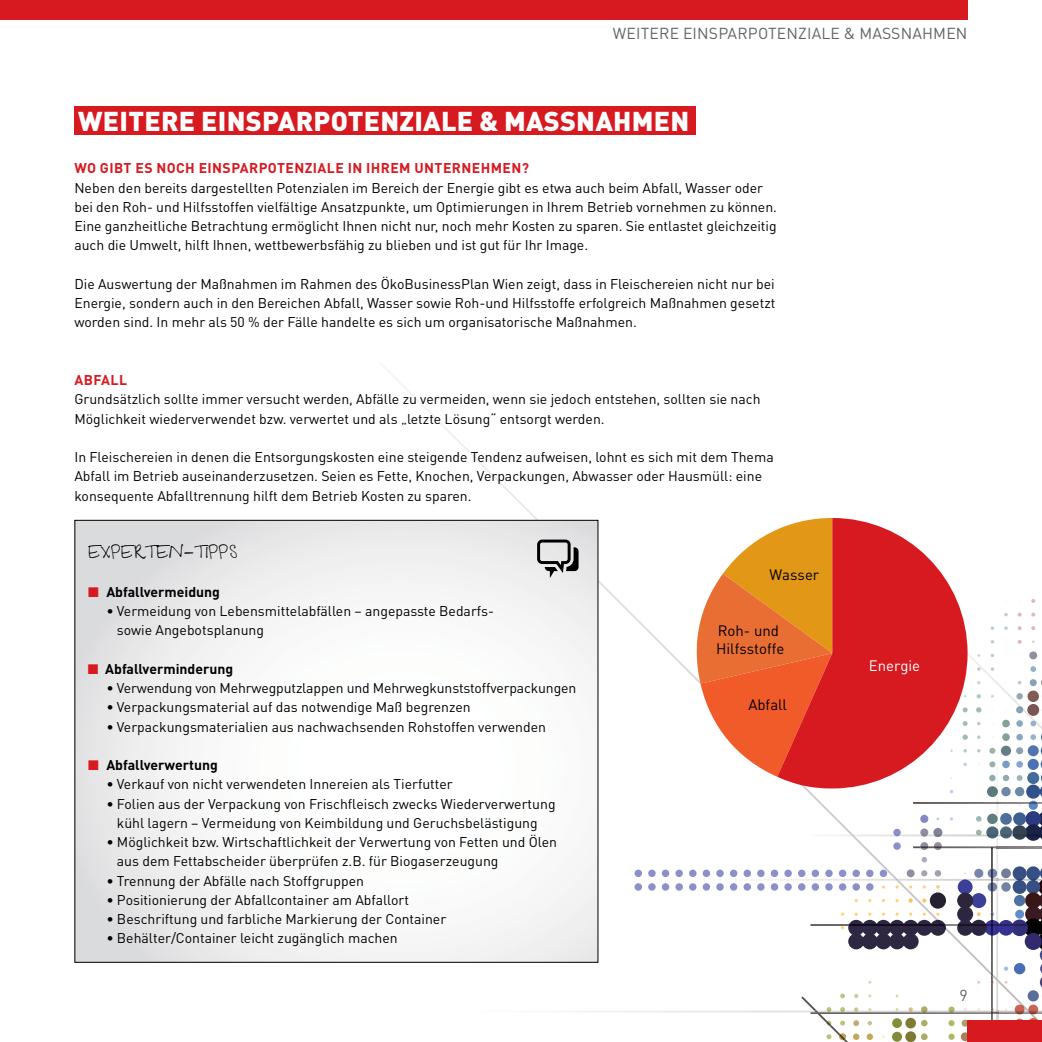
<style>
.page{position:relative;width:1042px;height:1042px;background:#fff}
.page>*{position:absolute;margin:0;border:0;box-sizing:border-box;transform-origin:0 0}
.t1{font:900 26.95px "DIN Pro";letter-spacing:.01em;color:#fff}
.t2{font:17.5px "Give You Glory";letter-spacing:.02em;color:#000}
.t3{font:15.75px "DIN Pro";letter-spacing:.01em;color:#636466}
.t4{font:14.88px/17.8px "DIN Pro";color:#000}
.t5{font:14.88px "DIN Pro";color:#fff}
.t6{font:14px/19.2px "DIN Pro";color:#000}
.t7{font:700 14px "DIN Pro";letter-spacing:.03em;color:#d71920}
.t8{font:700 14px "DIN Pro";color:#000}
.s1{color:#d71920}
</style>
<div class="page">
<svg style="left:76px;top:522px;width:405px;height:438px"></svg>
<div style="left:0;top:0;width:967px;height:19px;background:#d71920"></div>
<div style="left:74px;top:107px;width:622px;height:28px;background:#d71920"></div>
<svg style="left:481px;top:518px;width:561px;height:524px"></svg>
<svg style="left:777px;top:518px;width:190px;height:270px;background:#e05242"></svg>
<p class="t3" style="left:613px;top:22px;width:145px">WEITERE EINSPARpotenziale</p>
<p class="t3" style="left:844px;top:22px;width:125px">&amp; MASSNAHMEN</p>
<h1 class="t1" style="left:78px;top:102px;width:18px">WEITERE</h1>
<h1 class="t1" style="left:201px;top:102px;width:17px">EINSPAR</h1>
<h1 class="t1" style="left:314px;top:102px;width:231px">POTENZIALE &amp; MASSNAH</h1>
<h1 class="t1" style="left:632px;top:102px;width:39px">MEN</h1>
<p class="t7" style="left:74px;top:159px;width:43px">WO GIBT</p>
<p class="t7" style="left:135px;top:159px;width:81px">ES NOCH EINSP</p>
<p class="t7" style="left:240px;top:159px;width:46px">ARPOTENZI</p>
<p class="t7" style="left:318px;top:159px;width:64px">ALE IN IHREM</p>
<p class="t7" style="left:414px;top:159px;width:21px">UNTERNEHMEN</p>
<p class="t7" style="left:522px;top:159px;width:9px">?</p>
<p class="t6" style="left:74px;top:177px;width:704px">Neben den bereits dargestellten Potenzialen im Bereich der Energie gibt es etwa auch beim Abfall, Wasser oder bei den Roh- und Hilfsstoffen vielfältige Ansatzpunkte, um Optimierungen in Ihrem Betrieb vornehmen zu können.<br>Eine ganzheitliche Betrachtung ermöglicht Ihnen nicht nur, noch mehr Kosten zu sparen. Sie entlastet gleichzeitig auch die Umwelt, hilft Ihnen, wettbewerbsfähig zu blieben und ist gut für Ihr Image.</p>
<p class="t6" style="left:74px;top:273px;width:702px;text-align:justify">Die Auswertung der Maßnahmen im Rahmen des ÖkoBusinessPlan Wien zeigt, dass in Fleischereien nicht nur bei Energie, sondern auch in den Bereichen Abfall, Wasser sowie Roh-und Hilfsstoffe erfolgreich Maßnahmen gesetzt worden sind. In mehr als 50 % der Fälle handelte es sich um organisatorische Maßnahmen.</p>
<p class="t7" style="left:74px;top:370px;width:10px">ABF</p>
<p class="t7" style="left:101px;top:370px;width:18px">ALL</p>
<p class="t6" style="left:74px;top:389px;width:688px">Grundsätzlich sollte immer versucht werden, Abfälle zu vermeiden, wenn sie jedoch entstehen, sollten sie nach<br>Möglichkeit wiederverwendet bzw. verwertet und als „letzte Lösung“ entsorgt werden.</p>
<p class="t6" style="left:74px;top:447px;width:701px">In Fleischereien in denen die Entsorgungskosten eine steigende Tendenz aufweisen, lohnt es sich mit dem Thema<br>Abfall im Betrieb auseinanderzusetzen. Seien es Fette, Knochen, Verpackungen, Abwasser oder Hausmüll: eine konsequente Abfalltrennung hilft dem Betrieb Kosten zu sparen.</p>
<p class="t2" style="left:88px;top:542px;width:151px">EXPERTEN-TIPPS</p>
<p class="t8" style="left:88px;top:582px;width:133px"><span class="s1">■</span> ABFALLVERMEIDUNG</p>
<p class="t6" style="left:117px;top:601px;width:379px;text-indent:-10px">• Vermeidung von Lebensmittelabfällen – angepasste Bedarfs&shy;sowie Angebotsplanung</p>
<p class="t8" style="left:88px;top:659px;width:147px"><span class="s1">■</span> ABFALLVERMINDERUNG</p>
<p class="t6" style="left:106px;top:678px;width:471px">• Verwendung von Mehrwegputzlappen und Mehrwegkunststoffverpackungen</p>
<p class="t6" style="left:106px;top:697px;width:366px">• Verpackungsmaterial auf das notwendige Maß begrenzen</p>
<p class="t6" style="left:106px;top:716px;width:441px">• Verpackungsmaterialien aus nachwachsenden Rohstoffen verwenden</p>
<p class="t8" style="left:88px;top:755px;width:131px"><span class="s1">■</span> ABFALLVERWERTUNG</p>
<p class="t6" style="left:106px;top:774px;width:348px">• Verkauf von nicht verwendeten Innereien als Tierfutter</p>
<p class="t6" style="left:106px;top:793px;width:451px;text-align:center">• Folien aus der Verpackung von Frischfleisch zwecks Wiederverwertung kühl lagern – Vermeidung von Keimbildung und Geruchsbelästigung</p>
<p class="t6" style="left:117px;top:832px;width:441px;text-indent:-11px">• Möglichkeit bzw. Wirtschaftlichkeit der Verwertung von Fetten und Ölen aus dem Fettabscheider überprüfen z.B. für Biogaserzeugung</p>
<p class="t6" style="left:106px;top:870px;width:259px">• Trennung der Abfälle nach Stoffgruppen</p>
<p class="t6" style="left:106px;top:889px;width:304px">• Positionierung der Abfallcontainer am Abfallort</p>
<p class="t6" style="left:106px;top:909px;width:341px">• Beschriftung und farbliche Markierung der Container</p>
<p class="t6" style="left:106px;top:928px;width:293px">• Behälter/Container leicht zugänglich machen</p>
<p class="t4" style="left:769px;top:565px;width:51px">Wasser</p>
<p class="t4" style="left:716px;top:621px;width:70px">Roh- und<br>Hilfsstoffe</p>
<p class="t4" style="left:748px;top:695px;width:40px">Abfall</p>
<p class="t5" style="left:869px;top:656px;width:53px">Energie</p>
<p class="t3" style="left:959px;top:985px;width:10px">9</p>
</div>
